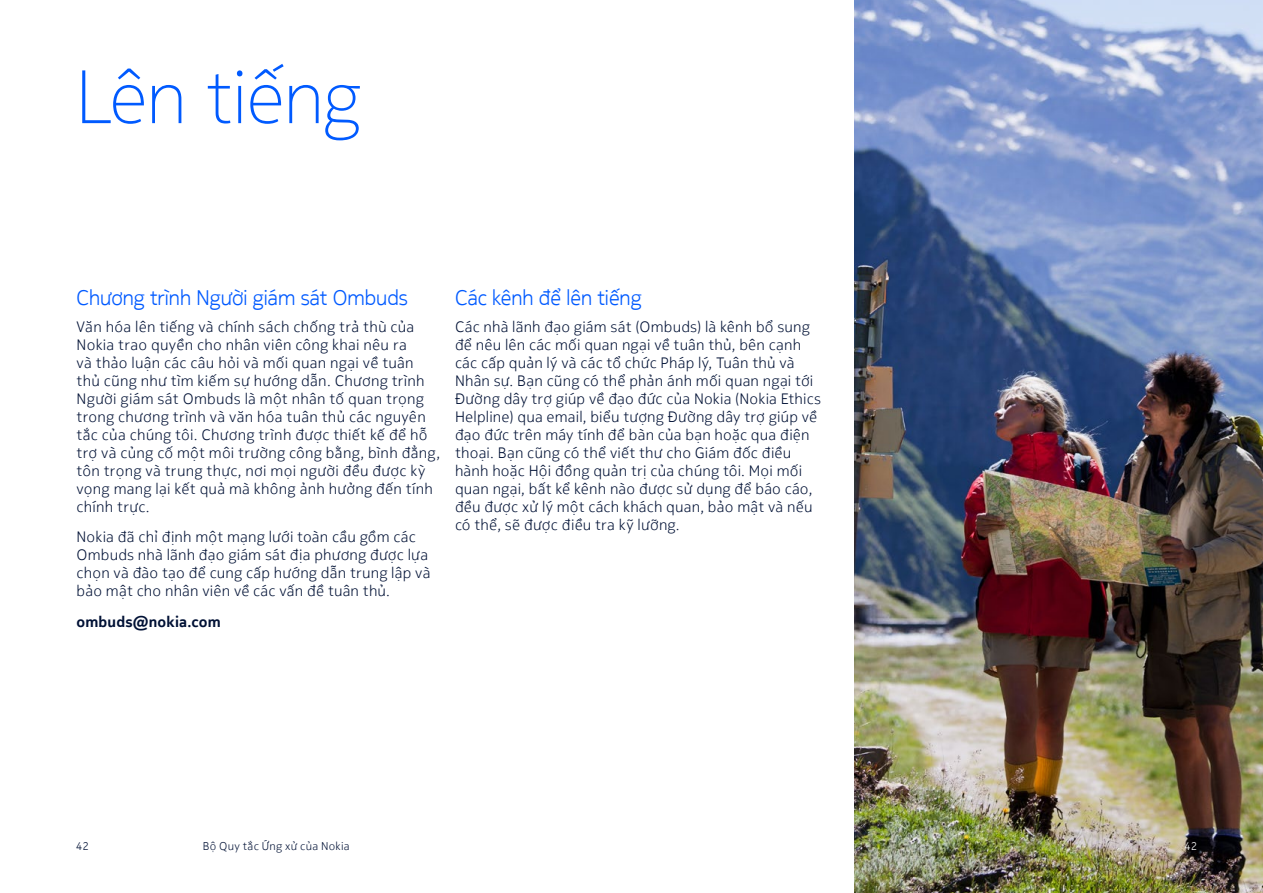
<style>
.page{position:relative;width:1263px;height:893px;background:#fff}
.page>*{position:absolute;margin:0;border:0;box-sizing:border-box;transform-origin:0 0}
.t1{font:200 75px "Nokia Pure Headline";color:#005aff}
.t2{font:300 21px "Nokia Pure Headline";color:#005aff}
.t3{font:300 15px/18px "Nokia Pure Text";letter-spacing:.015em;color:#001135}
.t4{font:500 15px "Nokia Pure Text";letter-spacing:.01em;color:#001135}
.t5{font:300 11.25px "Nokia Pure Text";letter-spacing:.025em;color:#001135}
.t6{font:300 11.25px "Nokia Pure Text";color:#fff}
</style>
<div class="page">
<img style="left:855px;top:0;width:408px;height:893px">
<h1 class="t1" style="left:77px;top:51px;width:286px">Lên tiếng</h1>
<h2 class="t2" style="left:77px;top:285px;width:333px">Chương trình Người giám sát Ombuds</h2>
<p class="t3" style="left:77px;top:317px;width:365px">Văn hóa lên tiếng và chính sách chống trả thù của Nokia trao quyền cho nhân viên công khai nêu ra<br>và thảo luận các câu hỏi và mối quan ngại về tuân thủ cũng như tìm kiếm sự hướng dẫn. Chương trình Người giám sát Ombuds là một nhân tố quan trọng trong chương trình và văn hóa tuân thủ các nguyên tắc của chúng tôi. Chương trình được thiết kế để hỗ trợ và củng cố một môi trường công bằng, bình đẳng, tôn trọng và trung thực, nơi mọi người đều được kỳ vọng mang lại kết quả mà không ảnh hưởng đến tính chính trực.</p>
<p class="t3" style="left:77px;top:528px;width:356px">Nokia đã chỉ định một mạng lưới toàn cầu gồm các Ombuds nhà lãnh đạo giám sát địa phương được lựa chọn và đào tạo để cung cấp hướng dẫn trung lập và bảo mật cho nhân viên về các vấn đề tuân thủ.</p>
<p class="t4" style="left:77px;top:612px;width:146px">ombuds@nokia.com</p>
<h2 class="t2" style="left:455px;top:285px;width:188px">Các kênh để lên tiếng</h2>
<p class="t3" style="left:455px;top:317px;width:368px">Các nhà lãnh đạo giám sát (Ombuds) là kênh bổ sung để nêu lên các mối quan ngại về tuân thủ, bên cạnh các cấp quản lý và các tổ chức Pháp lý, Tuân thủ và Nhân sự. Bạn cũng có thể phản ánh mối quan ngại tới Đường dây trợ giúp về đạo đức của Nokia (Nokia Ethics Helpline) qua email, biểu tượng Đường dây trợ giúp về đạo đức trên máy tính để bàn của bạn hoặc qua điện thoại. Bạn cũng có thể viết thư cho Giám đốc điều hành hoặc Hội đồng quản trị của chúng tôi. Mọi mối quan ngại, bất kể kênh nào được sử dụng để báo cáo, đều được xử lý một cách khách quan, bảo mật và nếu có thể, sẽ được điều tra kỹ lưỡng.</p>
<p class="t5" style="left:76px;top:839px;width:15px">42</p>
<p class="t5" style="left:203px;top:839px;width:149px">Bộ Quy tắc Ứng xử của Nokia</p>
<p class="t6" style="left:1184px;top:839px;width:15px">42</p>
</div>
